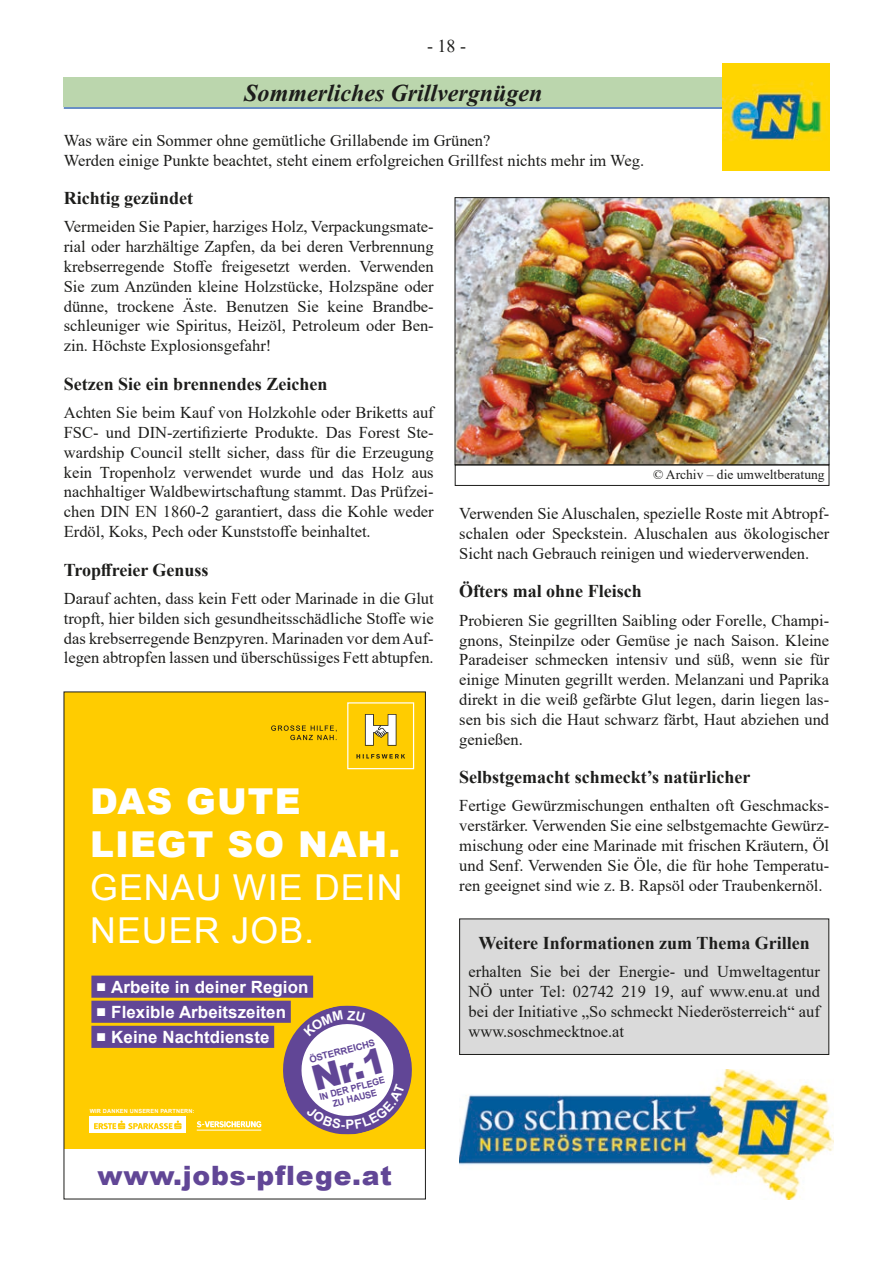
<style>
.page{position:relative;width:893px;height:1263px;background:#fff}
.page>*{position:absolute;margin:0;border:0;box-sizing:border-box;transform-origin:0 0}
.t1{font:35.7px/42.9px "Arial";letter-spacing:.03em;color:#fff}
.t2{font:900 35.7px/42.9px "Arial";letter-spacing:.03em;color:#fff}
.t3{font:900 34.8px "Arial";color:#614696}
.t4{font:900 26.7px "Arial";letter-spacing:.03em;color:#614696}
.t5{font:italic 700 24px "Times New Roman";color:#1d1d1b}
.t6{font:700 18px "Times New Roman";color:#1d1d1b}
.t7{font:18px "Times New Roman";color:#1d1d1b}
.t8{font:700 16.95px "Arial";letter-spacing:.005em;color:#fff}
.t9{font:16.5px/19.8px "Times New Roman";color:#1d1d1b;text-align:justify}
.t10{font:13.5px "Times New Roman";color:#1d1d1b}
.t11{font:700 9.3px "Arial";color:#614696}
.t12{font:700 5.7px "Arial";letter-spacing:.03em;color:#fff}
</style>
<div class="page">
<div style="left:64px;top:692px;width:361px;height:456px;background:#fc0"></div>
<svg style="left:271px;top:725px;width:66px;height:15px"></svg>
<svg style="left:356px;top:754px;width:49px;height:5px"></svg>
<svg style="left:365px;top:714px;width:31px;height:32px"></svg>
<div style="left:347px;top:702px;width:67px;height:67px;border:1px solid #fff"></div>
<div style="left:90px;top:1116px;width:96px;height:17px;background:#fff"></div>
<svg style="left:94px;top:1120px;width:88px;height:9px"></svg>
<svg style="left:197px;top:1121px;width:64px;height:6px"></svg>
<hr style="left:197px;top:1129px;width:64px;height:1px;background:#fff">
<div style="left:91px;top:975px;width:222px;height:23px;background:#614696"></div>
<div style="left:91px;top:1001px;width:200px;height:22px;background:#614696"></div>
<div style="left:91px;top:1026px;width:183px;height:22px;background:#614696"></div>
<div style="left:64px;top:78px;width:765px;height:29px;background:#bbd6ad"></div>
<hr style="left:64px;top:107px;width:765px;height:2px;background:#386bb3">
<img style="left:723px;top:64px;width:106px;height:106px">
<img style="left:457px;top:199px;width:370px;height:264px">
<div style="left:455px;top:197px;width:374px;height:268px;border:1px solid #1d1d1b"></div>
<div style="left:455px;top:465px;width:374px;height:21px;border:1px solid #1d1d1b"></div>
<img style="left:459px;top:1069px;width:374px;height:130px">
<div style="left:460px;top:919px;width:369px;height:135px;background:#dadada"></div>
<div style="left:459px;top:918px;width:370px;height:137px;border:1px solid #1d1d1b"></div>
<svg style="left:283px;top:1005px;width:129px;height:129px"></svg>
<p class="t7" style="left:427px;top:34px;width:40px">- 18 -</p>
<h3 class="t5" style="left:244px;top:76px;width:300px">Sommerliches Grillvergnügen</h3>
<p class="t9" style="left:64px;top:130px;width:582px">Was wäre ein Sommer ohne gemütliche Grillabende im Grünen?<br>Werden einige Punkte beachtet, steht einem erfolgreichen Grillfest nichts mehr im Weg.</p>
<p class="t6" style="left:64px;top:185px;width:131px">Richtig gezündet</p>
<p class="t9" style="left:64px;top:216px;width:371px">Vermeiden Sie Papier, harziges Holz, Verpackungsmate&shy;rial oder harzhältige Zapfen, da bei deren Verbrennung krebserregende Stoffe freigesetzt werden. Verwenden Sie zum Anzünden kleine Holzstücke, Holzspäne oder dünne, trockene Äste. Benutzen Sie keine Brandbe&shy;schleuniger wie Spiritus, Heizöl, Petroleum oder Ben&shy;zin. Höchste Explosionsgefahr!</p>
<p class="t6" style="left:64px;top:371px;width:265px">Setzen Sie ein brennendes Zeichen</p>
<p class="t9" style="left:64px;top:402px;width:371px">Achten Sie beim Kauf von Holzkohle oder Briketts auf FSC- und DIN-zertifizierte Produkte. Das Forest Ste&shy;wardship Council stellt sicher, dass für die Erzeugung kein Tropenholz verwendet wurde und das Holz aus nachhaltiger Waldbewirtschaftung stammt. Das Prüfzei&shy;chen DIN EN 1860-2 garantiert, dass die Kohle weder Erdöl, Koks, Pech oder Kunststoffe beinhaltet.</p>
<p class="t6" style="left:64px;top:557px;width:146px">Tropffreier Genuss</p>
<p class="t9" style="left:64px;top:588px;width:371px">Darauf achten, dass kein Fett oder Marinade in die Glut tropft, hier bilden sich gesundheitsschädliche Stoffe wie das krebserregende Benzpyren. Marinaden vor dem Auf&shy;legen abtropfen lassen und überschüssiges Fett abtupfen.</p>
<p class="t10" style="left:653px;top:465px;width:173px">© Archiv – die umweltberatung</p>
<p class="t9" style="left:459px;top:503px;width:371px">Verwenden Sie Aluschalen, spezielle Roste mit Abtropf&shy;schalen oder Speckstein. Aluschalen aus ökologischer Sicht nach Gebrauch reinigen und wiederverwenden.</p>
<p class="t6" style="left:459px;top:578px;width:184px">Öfters mal ohne Fleisch</p>
<p class="t9" style="left:459px;top:610px;width:371px">Probieren Sie gegrillten Saibling oder Forelle, Champi&shy;gnons, Steinpilze oder Gemüse je nach Saison. Kleine Paradeiser schmecken intensiv und süß, wenn sie für einige Minuten gegrillt werden. Melanzani und Paprika direkt in die weiß gefärbte Glut legen, darin liegen las&shy;sen bis sich die Haut schwarz färbt, Haut abziehen und genießen.</p>
<p class="t6" style="left:459px;top:764px;width:293px">Selbstgemacht schmeckt’s natürlicher</p>
<p class="t9" style="left:459px;top:795px;width:371px">Fertige Gewürzmischungen enthalten oft Geschmacks&shy;verstärker. Verwenden Sie eine selbstgemachte Gewürz&shy;mischung oder eine Marinade mit frischen Kräutern, Öl und Senf. Verwenden Sie Öle, die für hohe Temperatu&shy;ren geeignet sind wie z. B. Rapsöl oder Traubenkernöl.</p>
<h1 class="t2" style="left:90px;top:779px;width:312px">DAS GUTE<br>LIEGT SO NAH.</h1>
<h1 class="t1" style="left:90px;top:867px;width:314px">GENAU WIE DEIN<br>NEUER JOB.</h1>
<p class="t6" style="left:479px;top:930px;width:333px">Weitere Informationen zum Thema Grillen</p>
<p class="t9" style="left:468px;top:961px;width:353px">erhalten Sie bei der Energie- und Umweltagentur NÖ unter Tel: 02742 219 19, auf www.enu.at und bei der Initiative „So schmeckt Niederösterreich“ auf www.soschmecktnoe.at</p>
<p class="t8" style="left:96px;top:975px;width:214px">■ Arbeite in deiner Region</p>
<p class="t8" style="left:96px;top:1001px;width:191px">■ Flexible Arbeitszeiten</p>
<p class="t8" style="left:96px;top:1026px;width:175px">■ Keine Nachtdienste</p>
<p class="t11" style="left:308px;top:1054px;width:69px;rotate:-15deg">ÖSTERREICHS</p>
<p class="t11" style="left:318px;top:1091px;width:69px;rotate:-15deg">IN DER PFLEGE</p>
<h2 class="t3" style="left:306px;top:1054px;width:76px;rotate:-15deg">Nr.1</h2>
<p class="t11" style="left:331px;top:1098px;width:47px;rotate:-15deg">ZU HAUSE</p>
<p class="t12" style="left:90px;top:1107px;width:106px">WIR DANKEN UNSEREN PARTNERN:</p>
<h3 class="t4" style="left:97px;top:1156px;width:296px">www.jobs-pflege.at</h3>
</div>
